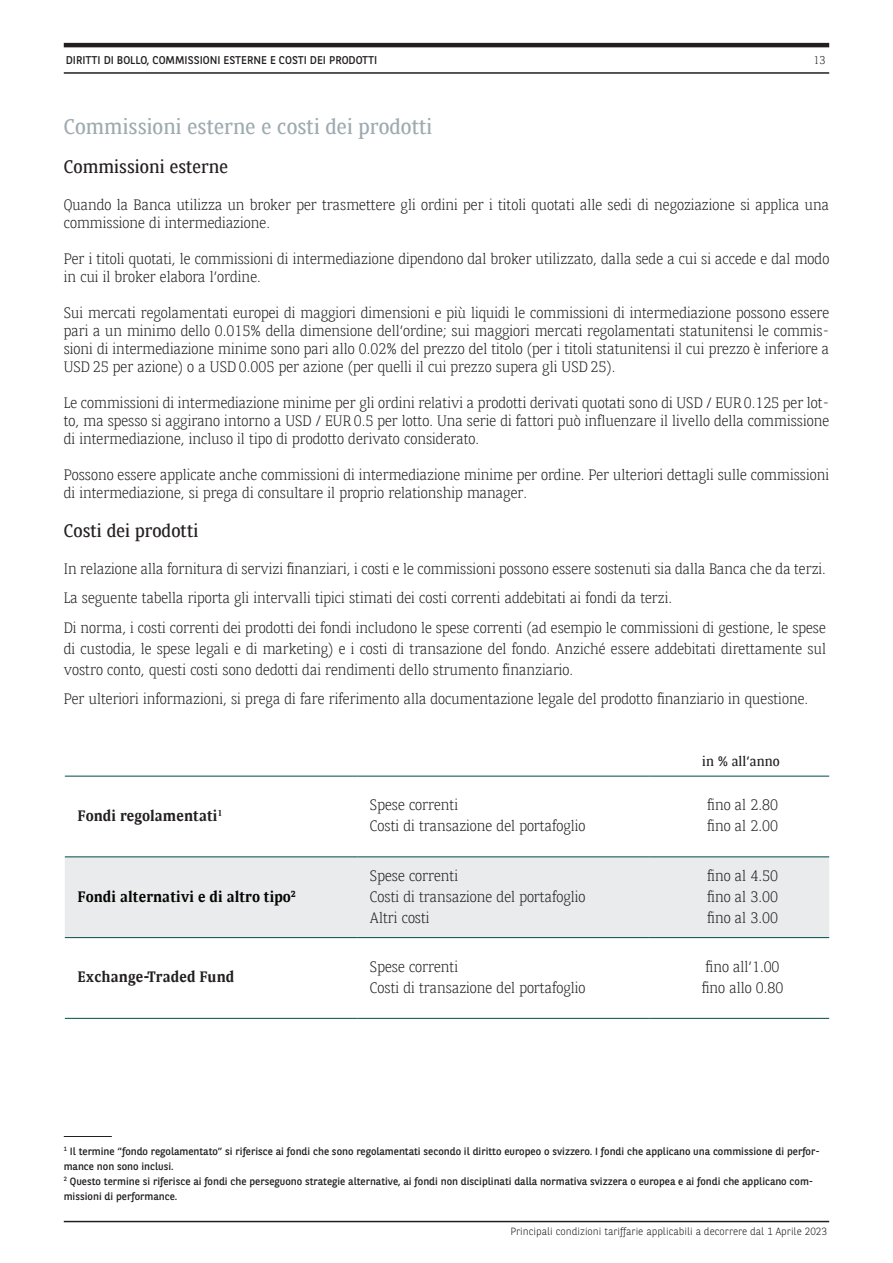
<style>
.page{position:relative;width:893px;height:1263px;background:#fff}
.page>*{position:absolute;margin:0;border:0;box-sizing:border-box;transform-origin:0 0}
.Sous-titres{font:21px "BNPP Serif";color:#9eabb0}
.Paragraphe{font:18px "BNPP Serif";color:#231f20}
.Paragraphe-2{font:300 15px/21px "BNPP Serif";color:#231f20}
.Paragraphe-3{font:700 15px "BNPP Serif";color:#231f20}
.Paragraphe-4{font:700 15px "BNPP Serif";color:#040503}
.Paragraphe-5{font:13.5px "BNPP Serif";color:#231f20}
.puces_carrées_rouges{font:11.25px "BNPP Sans";color:#231f20}
.t1{font:300 11.25px "BNPP Serif";color:#231f20}
.t2{font:10.5px/15px "BNPP Sans";color:#231f20}
.t3{font:300 10.5px "BNPP Sans";color:#231f20}
</style>
<div class="page">
<hr style="left:64px;top:43px;width:765px;height:4px;background:#231f20">
<hr style="left:64px;top:72px;width:765px;height:2px;background:#231f20">
<hr style="left:64px;top:1221px;width:765px;height:1px;background:#231f20">
<hr style="left:64px;top:1136px;width:48px;height:1px;background:#231f20">
<svg style="left:65px;top:856px;width:764px;height:162px"></svg>
<div style="left:65px;top:858px;width:764px;height:79px;background:#e9ebec"></div>
<hr style="left:65px;top:937px;width:292px;height:1px;background:#004c45">
<hr style="left:357px;top:937px;width:292px;height:1px;background:#004c45">
<hr style="left:649px;top:937px;width:180px;height:1px;background:#004c45">
<hr style="left:65px;top:1018px;width:292px;height:1px;background:#004c45">
<hr style="left:357px;top:1018px;width:292px;height:1px;background:#004c45">
<hr style="left:649px;top:1018px;width:180px;height:1px;background:#004c45">
<hr style="left:65px;top:776px;width:292px;height:1px;background:#004c45">
<hr style="left:357px;top:776px;width:292px;height:1px;background:#004c45">
<hr style="left:649px;top:776px;width:180px;height:1px;background:#004c45">
<hr style="left:65px;top:857px;width:292px;height:1px;background:#004c45">
<hr style="left:357px;top:857px;width:292px;height:1px;background:#004c45">
<hr style="left:649px;top:857px;width:180px;height:1px;background:#004c45">
<p class="puces_carrées_rouges" style="left:66px;top:53px;width:313px">DIRITTI DI BOLLO, COMMISSIONI ESTERNE E COSTI DEI PRODOTTI</p>
<p class="Sous-titres" style="left:64px;top:111px;width:370px">Commissioni esterne e costi dei prodotti</p>
<p class="Paragraphe" style="left:64px;top:153px;width:166px">Commissioni esterne</p>
<p class="t1" style="left:813px;top:52px;width:13px">13</p>
<p class="Paragraphe-2" style="left:64px;top:194px;width:767px;line-height:18px">Quando la Banca utilizza un broker per trasmettere gli ordini per i titoli quotati alle sedi di negoziazione si applica una commissione di intermediazione.</p>
<p class="Paragraphe-2" style="left:64px;top:248px;width:767px;line-height:18px">Per i titoli quotati, le commissioni di intermediazione dipendono dal broker utilizzato, dalla sede a cui si accede e dal modo in cui il broker elabora l’ordine.</p>
<p class="Paragraphe-2" style="left:64px;top:302px;width:767px;line-height:18px;text-align:justify">Sui mercati regolamentati europei di maggiori dimensioni e più liquidi le commissioni di intermediazione possono essere pari a un minimo dello 0.015% della dimensione dell’ordine; sui maggiori mercati regolamentati statunitensi le commis&shy;sioni di intermediazione minime sono pari allo 0.02% del prezzo del titolo (per i titoli statunitensi il cui prezzo è inferiore a USD 25 per azione) o a USD 0.005 per azione (per quelli il cui prezzo supera gli USD 25).</p>
<p class="Paragraphe-2" style="left:64px;top:392px;width:767px;line-height:18px;text-align:justify">Le commissioni di intermediazione minime per gli ordini relativi a prodotti derivati quotati sono di USD / EUR 0.125 per lot&shy;to, ma spesso si aggirano intorno a USD / EUR 0.5 per lotto. Una serie di fattori può influenzare il livello della commissione di intermediazione, incluso il tipo di prodotto derivato considerato.</p>
<p class="Paragraphe-2" style="left:64px;top:464px;width:767px;line-height:18px">Possono essere applicate anche commissioni di intermediazione minime per ordine. Per ulteriori dettagli sulle commissioni di intermediazione, si prega di consultare il proprio relationship manager.</p>
<p class="Paragraphe" style="left:64px;top:517px;width:136px">Costi dei prodotti</p>
<p class="Paragraphe-2" style="left:64px;top:557px;width:764px">In relazione alla fornitura di servizi finanziari, i costi e le commissioni possono essere sostenuti sia dalla Banca che da terzi.</p>
<p class="Paragraphe-2" style="left:64px;top:586px;width:610px">La seguente tabella riporta gli intervalli tipici stimati dei costi correnti addebitati ai fondi da terzi.</p>
<p class="Paragraphe-2" style="left:64px;top:616px;width:764px;text-align:justify">Di norma, i costi correnti dei prodotti dei fondi includono le spese correnti (ad esempio le commissioni di gestione, le spese di custodia, le spese legali e di marketing) e i costi di transazione del fondo. Anziché essere addebitati direttamente sul vostro conto, questi costi sono dedotti dai rendimenti dello strumento finanziario.</p>
<p class="Paragraphe-2" style="left:64px;top:687px;width:746px">Per ulteriori informazioni, si prega di fare riferimento alla documentazione legale del prodotto finanziario in questione.</p>
<p class="Paragraphe-5" style="left:702px;top:751px;width:79px">in % all’anno</p>
<p class="Paragraphe-3" style="left:78px;top:804px;width:146px">Fondi regolamentati<sup>1</sup></p>
<p class="Paragraphe-2" style="left:370px;top:793px;width:217px">Spese correnti<br>Costi di transazione del portafoglio</p>
<p class="Paragraphe-2" style="left:707px;top:793px;width:72px">fino al 2.80 fino al 2.00</p>
<p class="Paragraphe-4" style="left:78px;top:885px;width:220px">Fondi alternativi e di altro tipo<sup>2</sup></p>
<p class="Paragraphe-2" style="left:370px;top:864px;width:217px">Spese correnti<br>Costi di transazione del portafoglio<br>Altri costi</p>
<p class="Paragraphe-2" style="left:707px;top:864px;width:72px;text-align:justify">fino al 4.50 fino al 3.00 fino al 3.00</p>
<p class="Paragraphe-3" style="left:78px;top:966px;width:158px">Exchange-Traded Fund</p>
<p class="Paragraphe-2" style="left:370px;top:955px;width:217px">Spese correnti<br>Costi di transazione del portafoglio</p>
<p class="Paragraphe-2" style="left:702px;top:955px;width:83px">fino all’1.00 fino allo 0.80</p>
<p class="t2" style="left:64px;top:1143px;width:757px"><sup>1</sup> Il termine “fondo regolamentato” si riferisce ai fondi che sono regolamentati secondo il diritto europeo o svizzero. I fondi che applicano una commissione di perfor&shy;mance non sono inclusi.</p>
<p class="t2" style="left:64px;top:1173px;width:751px"><sup>2</sup> Questo termine si riferisce ai fondi che perseguono strategie alternative, ai fondi non disciplinati dalla normativa svizzera o europea e ai fondi che applicano com&shy;missioni di performance.</p>
<p class="t3" style="left:510px;top:1224px;width:318px">Principali condizioni tariffarie applicabili a decorrere dal 1 Aprile 2023</p>
</div>
